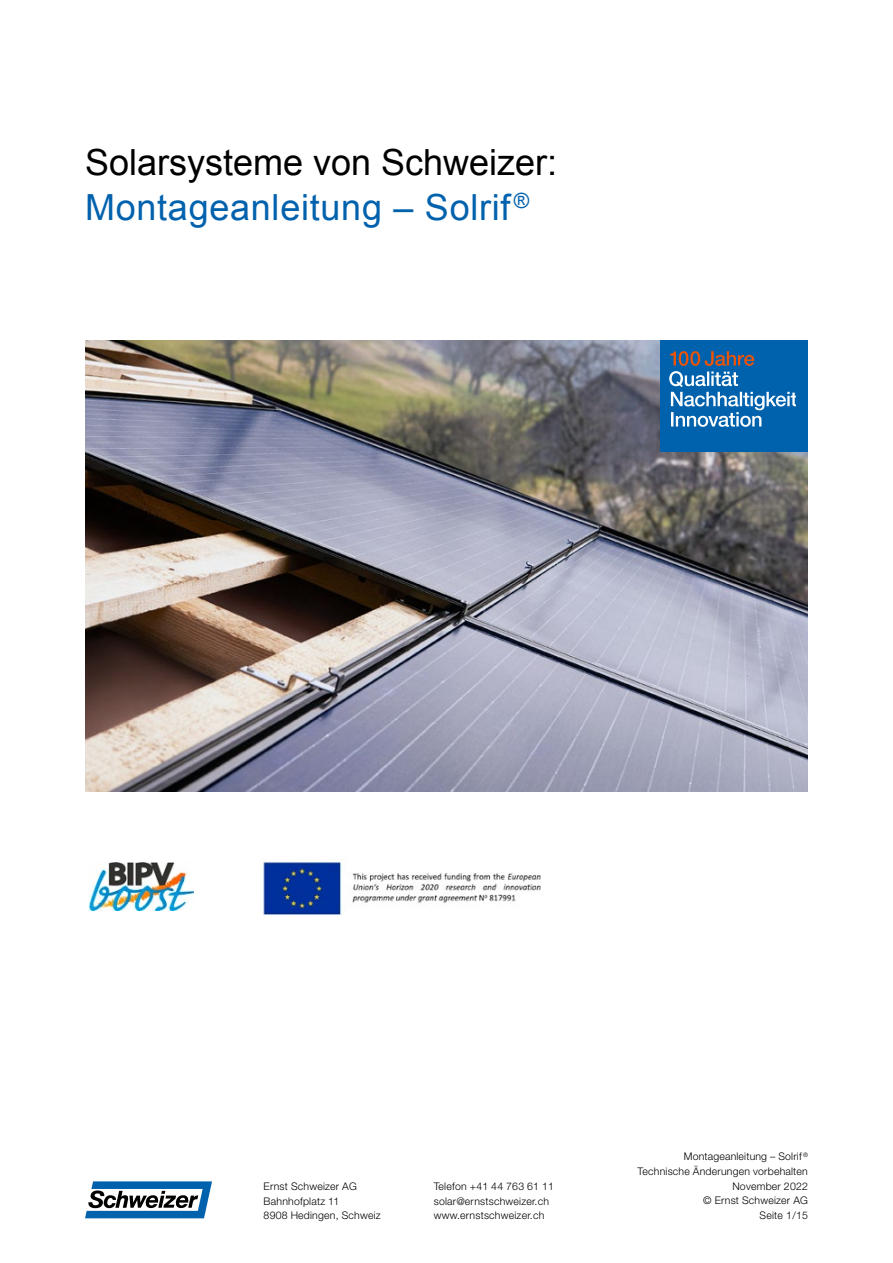
<style>
.page{position:relative;width:893px;height:1263px;background:#fff}
.page>*{position:absolute;margin:0;border:0;box-sizing:border-box;transform-origin:0 0}
.Haupttitel_24_30pt{font:36px "Arial";color:#000}
.Haupttitel_24_30pt-2{font:36px "Arial";letter-spacing:.02em;color:#0061ad}
.Fusszeile_7pt{font:300 10.5px/14.7px "Helvetica Neue LT Std";letter-spacing:.02em;color:#000}
</style>
<div class="page">
<img style="left:86px;top:340px;width:722px;height:451px">
<svg style="left:85px;top:1181px;width:127px;height:37px"></svg>
<div style="left:660px;top:340px;width:148px;height:112px;background:#0061ad"></div>
<svg style="left:669px;top:351px;width:127px;height:75px"></svg>
<img style="left:89px;top:862px;width:104px;height:48px">
<img style="left:263px;top:859px;width:278px;height:55px">
<p class="Haupttitel_24_30pt" style="left:85px;top:139px;width:474px">Solarsysteme von Schweizer:</p>
<p class="Haupttitel_24_30pt-2" style="left:85px;top:184px;width:446px">Montageanleitung – Solrif <sup>®</sup></p>
<p class="Fusszeile_7pt" style="left:264px;top:1179px;width:95px">Ernst Schweizer AG</p>
<p class="Fusszeile_7pt" style="left:264px;top:1193px;width:77px">Bahnhofplatz 11</p>
<p class="Fusszeile_7pt" style="left:264px;top:1208px;width:119px">8908 Hedingen, Schweiz</p>
<p class="Fusszeile_7pt" style="left:434px;top:1179px;width:122px">Telefon +41 44 763 61 11</p>
<p class="Fusszeile_7pt" style="left:434px;top:1193px;width:117px">solar@ernstschweizer.ch www.ernstschweizer.ch</p>
<p class="Fusszeile_7pt" style="left:684px;top:1149px;width:126px">Montageanleitung – Solrif <sup>®</sup></p>
<p class="Fusszeile_7pt" style="left:638px;top:1164px;width:172px">Technische Änderungen vorbehalten</p>
<p class="Fusszeile_7pt" style="left:732px;top:1178px;width:77px">November 2022</p>
<p class="Fusszeile_7pt" style="left:703px;top:1193px;width:106px">© Ernst Schweizer AG</p>
<p class="Fusszeile_7pt" style="left:759px;top:1208px;width:50px">Seite 1/15</p>
</div>
